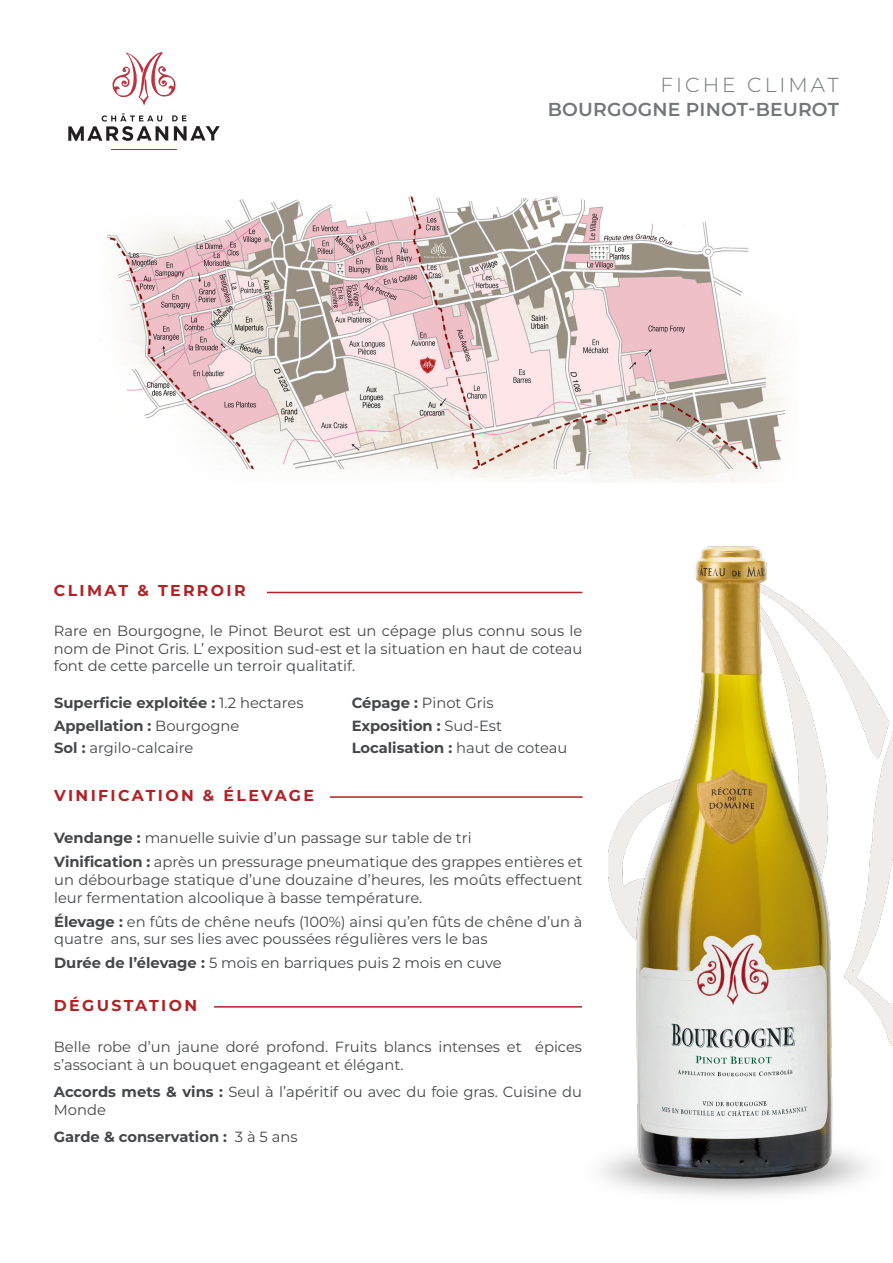
<style>
.page{position:relative;width:893px;height:1263px;background:#fff}
.page>*{position:absolute;margin:0;border:0;box-sizing:border-box;transform-origin:0 0}
.t1{font:300 20.25px "Montserrat";letter-spacing:.15em;color:#737779}
.t2{font:600 18.75px "Montserrat";letter-spacing:.01em;color:#737779}
.t3{font:700 15.75px "Montserrat";letter-spacing:.15em;color:#b32125}
.t4{font:14.7px/17.7px "Montserrat";color:#454749}
.t5{font:700 14.7px "Montserrat";color:#454749}
.s1{font-weight:400}
.s2{font-weight:700}
</style>
<div class="page">
<img style="left:100px;top:195px;width:686px;height:287px">
<hr style="left:267px;top:592px;width:315px;height:1px;background:#b32226">
<hr style="left:330px;top:796px;width:253px;height:2px;background:#b32226">
<hr style="left:214px;top:1006px;width:368px;height:1px;background:#b32226">
<img style="left:883px;top:711px;width:10px;height:335px">
<img style="left:582px;top:546px;width:301px;height:650px">
<svg style="left:113px;top:52px;width:63px;height:53px"></svg>
<svg style="left:68px;top:113px;width:152px;height:28px"></svg>
<hr style="left:111px;top:149px;width:66px;height:1px;background:#b32a34">
<p class="t1" style="left:660px;top:71px;width:180px">FICHE CLIMAT</p>
<p class="t3" style="left:54px;top:580px;width:193px">CLIMAT &amp; TERROIR</p>
<p class="t2" style="left:548px;top:97px;width:293px">BOURGOGNE PINOT-BEUROT</p>
<p class="t4" style="left:54px;top:622px;width:530px;text-align:justify">Rare en Bourgogne, le Pinot Beurot est un cépage plus connu sous le nom de Pinot Gris. L’ exposition sud-est et la situation en haut de coteau font de cette parcelle un terroir qualitatif.</p>
<p class="t5" style="left:54px;top:693px;width:251px">Superficie exploitée : <span class="s1">1.2 hectares</span></p>
<p class="t5" style="left:54px;top:716px;width:187px">Appellation : <span class="s1">Bourgogne</span></p>
<p class="t4" style="left:54px;top:739px;width:141px"><span class="s2">Sol :</span> argilo-calcaire</p>
<p class="t3" style="left:54px;top:785px;width:261px">VINIFICATION &amp; ÉLEVAGE</p>
<p class="t4" style="left:352px;top:694px;width:144px"><span class="s2">Cépage :</span> Pinot Gris</p>
<p class="t5" style="left:352px;top:716px;width:152px">Exposition : <span class="s1">Sud-Est</span></p>
<p class="t5" style="left:352px;top:738px;width:217px">Localisation : <span class="s1">haut de coteau</span></p>
<p class="t4" style="left:54px;top:828px;width:419px"><span class="s2">Vendange :</span> manuelle suivie d’un passage sur table de tri</p>
<p class="t4" style="left:54px;top:852px;width:530px;text-align:justify"><span class="s2">Vinification :</span> après un pressurage pneumatique des grappes entières et un débourbage statique d’une douzaine d’heures, les moûts effectuent leur fermentation alcoolique à basse température.</p>
<p class="t4" style="left:54px;top:912px;width:530px"><span class="s2">Élevage :</span> en fûts de chêne neufs (100%) ainsi qu’en fûts de chêne d’un à quatre ans, sur ses lies avec poussées régulières vers le bas</p>
<p class="t4" style="left:54px;top:954px;width:449px"><span class="s2">Durée de l’élevage :</span> 5 mois en barriques puis 2 mois en cuve</p>
<p class="t3" style="left:54px;top:995px;width:145px">DÉGUSTATION</p>
<p class="t4" style="left:54px;top:1037px;width:530px">Belle robe d’un jaune doré profond. Fruits blancs intenses et épices s’associant à un bouquet engageant et élégant.</p>
<p class="t4" style="left:54px;top:1082px;width:530px"><span class="s2">Accords mets &amp; vins :</span> Seul à l’apéritif ou avec du foie gras. Cuisine du<br>Monde</p>
<p class="t5" style="left:54px;top:1127px;width:245px">Garde &amp; conservation : <span class="s1">3 à 5 ans</span></p>
</div>
